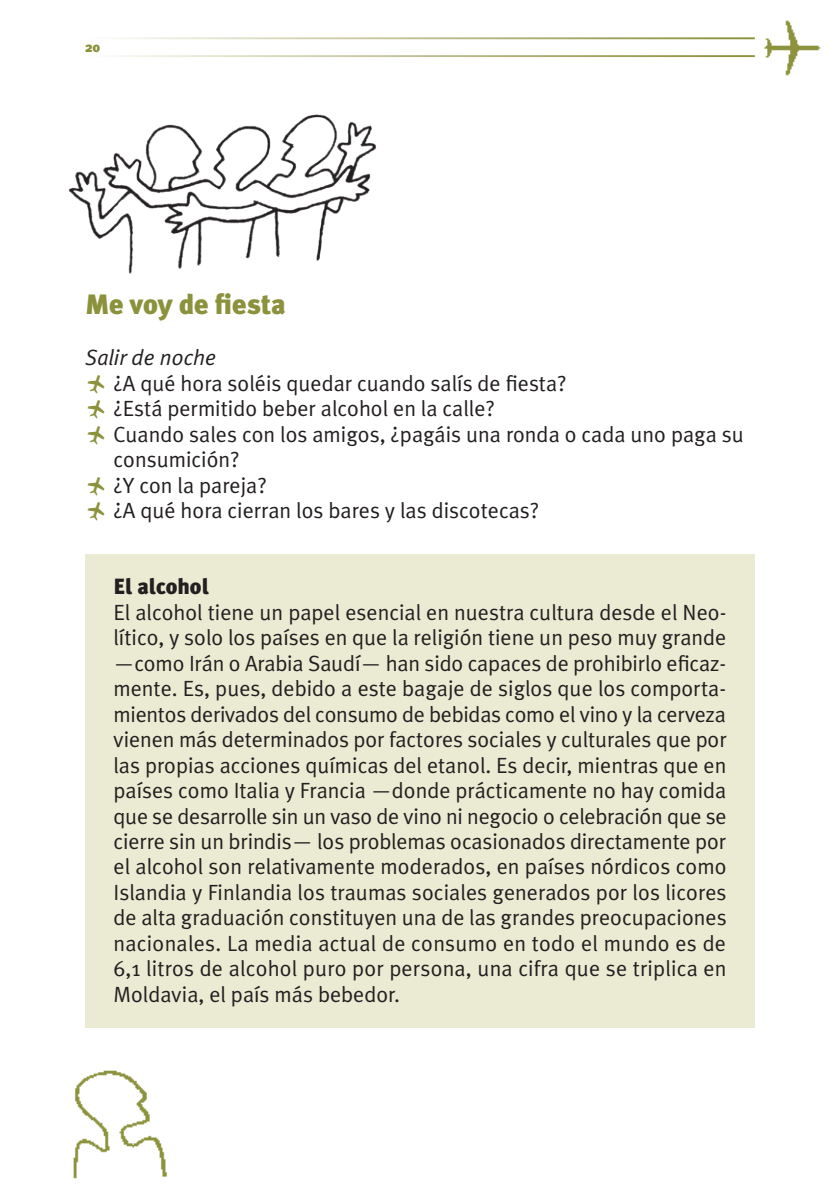
<style>
.page{position:relative;width:840px;height:1191px;background:#fff}
.page>*{position:absolute;margin:0;border:0;box-sizing:border-box;transform-origin:0 0}
.t1{font:900 28px "Meta Plus";color:#8c913b}
.t2{font:22px/25.4px "Meta Plus Normal";color:#231f20}
.t3{font:italic 22px "Meta Plus Normal";color:#231f20}
.t4{font:900 22px "Meta Plus";color:#231f20}
.t5{font:900 14px "Meta Plus";color:#8c913b}
</style>
<div class="page">
<img style="left:73px;top:1070px;width:94px;height:109px">
<div style="left:85px;top:554px;width:669px;height:473px;background:#ebebd4"></div>
<img style="left:764px;top:20px;width:57px;height:56px">
<img style="left:68px;top:114px;width:308px;height:160px">
<p class="t5" style="left:85px;top:39px;width:17px">20</p>
<p class="t1" style="left:85px;top:288px;width:202px">Me voy de fiesta</p>
<p class="t3" style="left:85px;top:345px;width:132px">Salir de noche</p>
<p class="t2" style="left:113px;top:370px;width:631px">¿A qué hora soléis quedar cuando salís de fiesta?<br>¿Está permitido beber alcohol en la calle?<br>Cuando sales con los amigos, ¿pagáis una ronda o cada uno paga su consumición?<br>¿Y con la pareja?<br>¿A qué hora cierran los bares y las discotecas?</p>
<p class="t4" style="left:113px;top:574px;width:97px">El alcohol</p>
<p class="t2" style="left:113px;top:599px;width:614px;text-align:justify">El alcohol tiene un papel esencial en nuestra cultura desde el Neo&shy;lítico, y solo los países en que la religión tiene un peso muy grande —como Irán o Arabia Saudí— han sido capaces de prohibirlo eficaz&shy;mente. Es, pues, debido a este bagaje de siglos que los comporta&shy;mientos derivados del consumo de bebidas como el vino y la cerveza vienen más determinados por factores sociales y culturales que por las propias acciones químicas del etanol. Es decir, mientras que en países como Italia y Francia —donde prácticamente no hay comida que se desarrolle sin un vaso de vino ni negocio o celebración que se cierre sin un brindis— los problemas ocasionados directamente por el alcohol son relativamente moderados, en países nórdicos como Islandia y Finlandia los traumas sociales generados por los licores de alta graduación constituyen una de las grandes preocupaciones nacionales. La media actual de consumo en todo el mundo es de 6,1 litros de alcohol puro por persona, una cifra que se triplica en Moldavia, el país más bebedor.</p>
</div>
